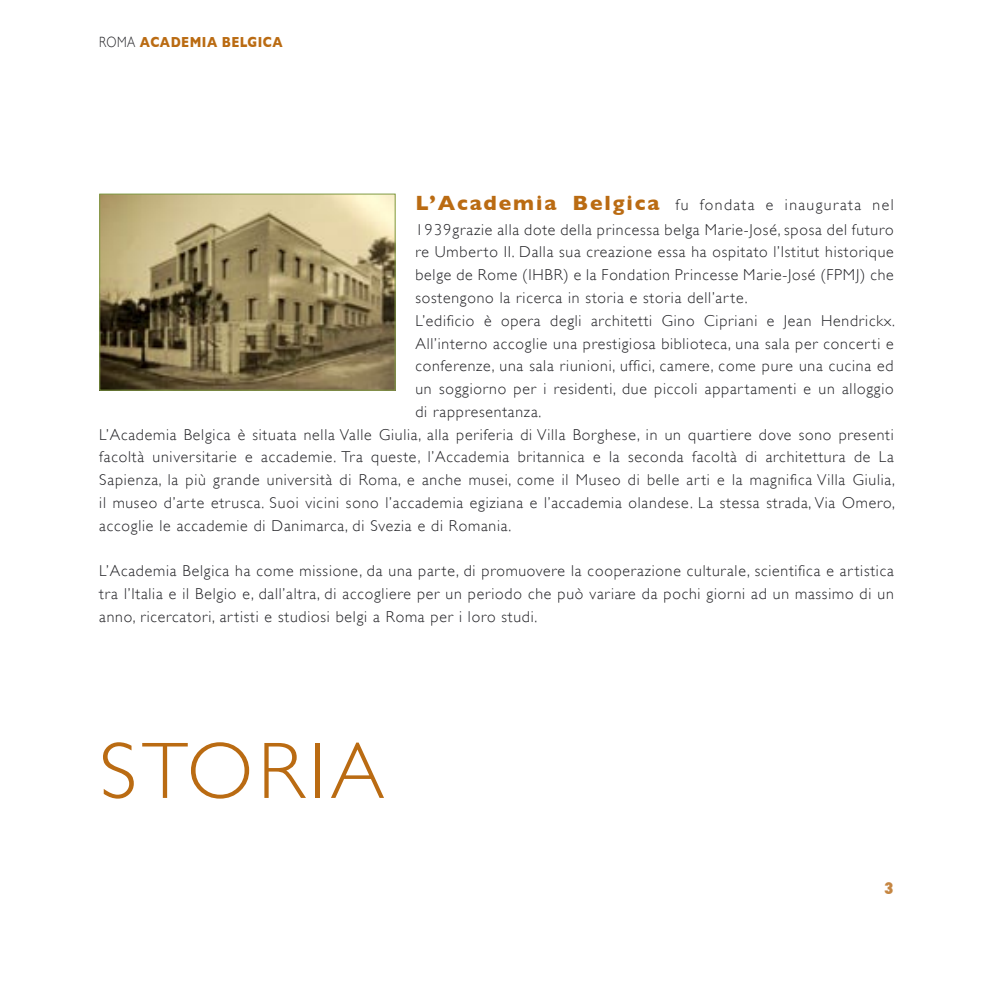
<style>
.page{position:relative;width:993px;height:993px;background:#fff}
.page>*{position:absolute;margin:0;border:0;box-sizing:border-box;transform-origin:0 0}
.t1{font:300 80.5px "Gill Sans";letter-spacing:.06em;color:#ba6b12}
.t2{font:300 15.75px/22.8px "Gill Sans";letter-spacing:.05em;color:#212125;text-align:justify}
.t3{font:800 condensed 15.75px "Futura";color:#c58642}
.t4{font:700 14.88px "Gill Sans";letter-spacing:.04em;color:#ba6b12;scale:.83 1}
.s1{font-weight:300;color:#212125}
.s2{font-weight:700;font-size:21px;color:#ba6b12}
</style>
<div class="page">
<img style="left:101px;top:195px;width:292px;height:193px">
<div style="left:99px;top:193px;width:296px;height:197px;border:1px solid #7f9944"></div>
<p class="t4" style="left:99px;top:33px;width:222px"><span class="s1">ROMA</span> ACADEMIA BELGICA</p>
<p class="t2" style="left:415px;top:192px;width:479px;line-height:24.5px"><span class="s2">L’Academia Belgica</span> fu fondata e inaugurata nel<br>1939grazie alla dote della princessa belga Marie-José, sposa del futuro</p>
<p class="t2" style="left:415px;top:241px;width:479px">re Umberto II. Dalla sua creazione essa ha ospitato l’Istitut historique belge de Rome (IHBR) e la Fondation Princesse Marie-José (FPMJ) che sostengono la ricerca in storia e storia dell’arte.</p>
<p class="t2" style="left:415px;top:309px;width:481px">L’edificio è opera degli architetti Gino Cipriani e Jean Hendrickx.<br>All’interno accoglie una prestigiosa biblioteca, una sala per concerti e conferenze, una sala riunioni, uffici, camere, come pure una cucina ed un soggiorno per i residenti, due piccoli appartamenti e un alloggio di rappresentanza.</p>
<p class="t2" style="left:99px;top:423px;width:796px">L’Academia Belgica è situata nella Valle Giulia, alla periferia di Villa Borghese, in un quartiere dove sono presenti facoltà universitarie e accademie. Tra queste, l’Accademia britannica e la seconda facoltà di architettura de La Sapienza, la più grande università di Roma, e anche musei, come il Museo di belle arti e la magnifica Villa Giulia, il museo d’arte etrusca. Suoi vicini sono l’accademia egiziana e l’accademia olandese. La stessa strada, Via Omero, accoglie le accademie di Danimarca, di Svezia e di Romania.</p>
<p class="t2" style="left:99px;top:559px;width:795px">L’Academia Belgica ha come missione, da una parte, di promuovere la cooperazione culturale, scientifica e artistica tra l’Italia e il Belgio e, dall’altra, di accogliere per un periodo che può variare da pochi giorni ad un massimo di un anno, ricercatori, artisti e studiosi belgi a Roma per i loro studi.</p>
<p class="t1" style="left:99px;top:723px;width:286px">STORIA</p>
<p class="t3" style="left:883px;top:877px;width:11px">3</p>
</div>
